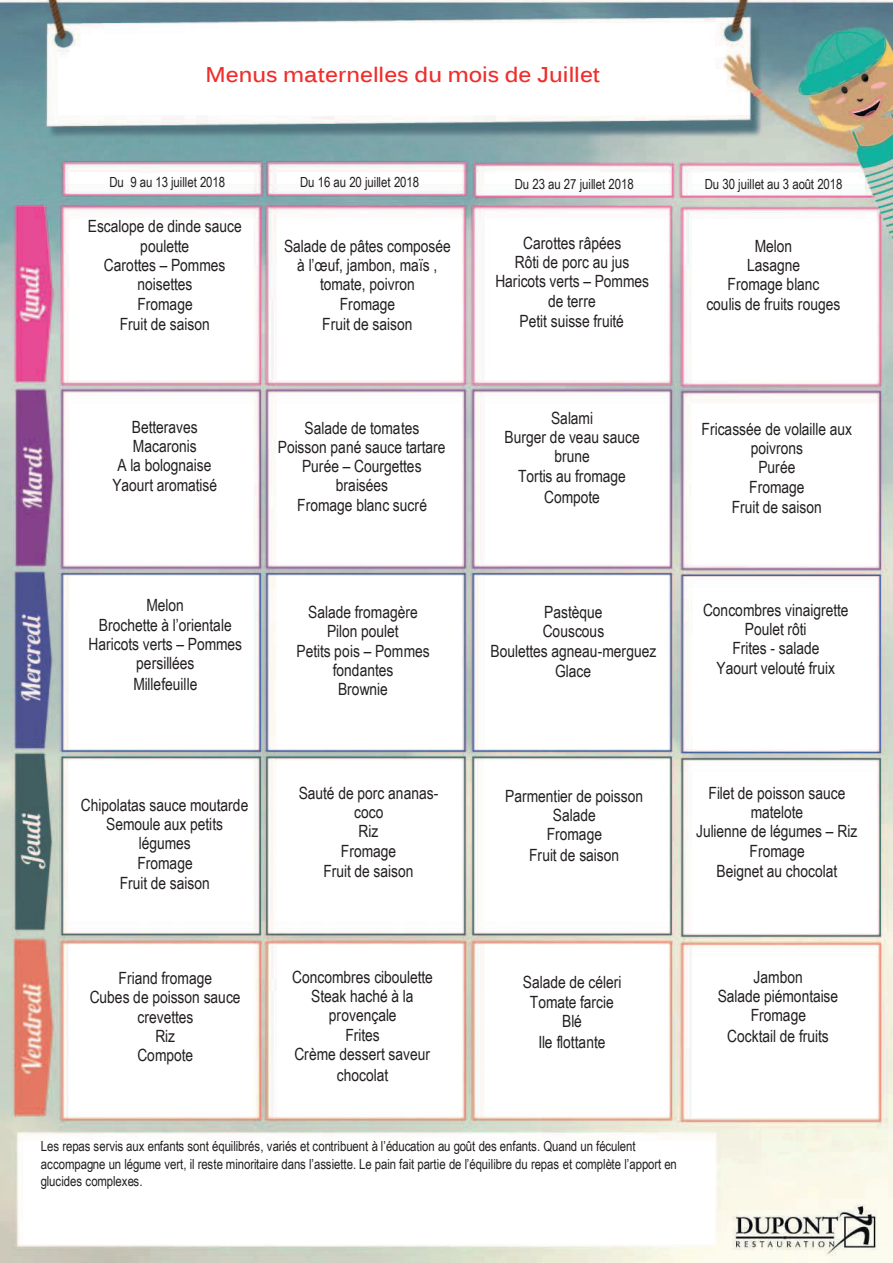
<style>
.page{position:relative;width:893px;height:1263px;background:#fff}
.page>*{position:absolute;margin:0;border:0;box-sizing:border-box;transform-origin:0 0}
.t1{font:700 21.3px "Kalinga";letter-spacing:-.005em;color:#ee2f2d}
.t2{font:16.8px/19.6px "Arial Narrow";color:#231f20;text-align:center}
.t3{font:13.95px/17.4px "Arial Narrow";letter-spacing:-.01em;color:#231f20}
</style>
<div class="page">
<img style="left:0;top:0;width:893px;height:1263px">
<p class="t1" style="left:206px;top:60px;width:396px">Menus maternelles du mois de Juillet</p>
<p class="t3" style="left:109px;top:172px;width:117px">Du 9 au 13 juillet 2018</p>
<p class="t3" style="left:300px;top:172px;width:120px">Du 16 au 20 juillet 2018</p>
<p class="t3" style="left:515px;top:175px;width:120px">Du 23 au 27 juillet 2018</p>
<p class="t3" style="left:705px;top:175px;width:139px">Du 30 juillet au 3 août 2018</p>
<p class="t2" style="left:88px;top:216px;width:155px">Escalope de dinde sauce poulette<br>Carottes – Pommes noisettes<br>Fromage<br>Fruit de saison</p>
<p class="t2" style="left:284px;top:235px;width:168px">Salade de pâtes composée à l’œuf, jambon, maïs , tomate, poivron<br>Fromage<br>Fruit de saison</p>
<p class="t2" style="left:495px;top:232px;width:155px">Carottes râpées<br>Rôti de porc au jus<br>Haricots verts – Pommes de terre<br>Petit suisse fruité</p>
<p class="t2" style="left:706px;top:235px;width:136px">Melon<br>Lasagne<br>Fromage blanc<br>coulis de fruits rouges</p>
<p class="t2" style="left:112px;top:416px;width:106px">Betteraves<br>Macaronis<br>A la bolognaise<br>Yaourt aromatisé</p>
<p class="t2" style="left:278px;top:418px;width:169px;line-height:19.2px">Salade de tomates<br>Poisson pané sauce tartare<br>Purée – Courgettes braisées<br>Fromage blanc sucré</p>
<p class="t2" style="left:505px;top:408px;width:137px">Salami<br>Burger de veau sauce brune<br>Tortis au fromage<br>Compote</p>
<p class="t2" style="left:702px;top:418px;width:152px">Fricassée de volaille aux poivrons<br>Purée<br>Fromage</p>
<p class="t2" style="left:732px;top:497px;width:92px">Fruit de saison</p>
<p class="t2" style="left:89px;top:595px;width:155px">Melon<br>Brochette à l’orientale<br>Haricots verts – Pommes persillées</p>
<p class="t2" style="left:133px;top:674px;width:66px">Millefeuille</p>
<p class="t2" style="left:297px;top:601px;width:135px">Salade fromagère<br>Pilon poulet<br>Petits pois – Pommes fondantes<br>Brownie</p>
<p class="t2" style="left:491px;top:601px;width:167px">Pastèque<br>Couscous<br>Boulettes agneau-merguez<br>Glace</p>
<p class="t2" style="left:703px;top:599px;width:147px">Concombres vinaigrette<br>Poulet rôti<br>Frites - salade<br>Yaourt velouté fruix</p>
<p class="t2" style="left:81px;top:794px;width:169px">Chipolatas sauce moutarde<br>Semoule aux petits légumes<br>Fromage<br>Fruit de saison</p>
<p class="t2" style="left:299px;top:782px;width:141px">Sauté de porc ananas&shy;coco<br>Riz<br>Fromage<br>Fruit de saison</p>
<p class="t2" style="left:505px;top:786px;width:139px;line-height:19.2px">Parmentier de poisson<br>Salade<br>Fromage</p>
<p class="t2" style="left:529px;top:845px;width:92px">Fruit de saison</p>
<p class="t2" style="left:696px;top:782px;width:163px">Filet de poisson sauce matelote<br>Julienne de légumes – Riz<br>Fromage<br>Beignet au chocolat</p>
<p class="t2" style="left:90px;top:968px;width:152px;line-height:19.2px">Friand fromage<br>Cubes de poisson sauce crevettes<br>Riz<br>Compote</p>
<p class="t2" style="left:292px;top:966px;width:142px">Concombres ciboulette<br>Steak haché à la provençale<br>Frites<br>Crème dessert saveur chocolat</p>
<p class="t2" style="left:523px;top:972px;width:100px;line-height:19.2px">Salade de céleri<br>Tomate farcie<br>Blé</p>
<p class="t2" style="left:538px;top:1031px;width:69px">Ile flottante</p>
<p class="t3" style="left:41px;top:1137px;width:637px">Les repas servis aux enfants sont équilibrés, variés et contribuent à l’éducation au goût des enfants. Quand un féculent accompagne un légume vert, il reste minoritaire dans l’assiette. Le pain fait partie de l’équilibre du repas et complète l’apport en glucides complexes.</p>
<p class="t2" style="left:718px;top:967px;width:122px">Jambon<br>Salade piémontaise<br>Fromage<br>Cocktail de fruits</p>
</div>
